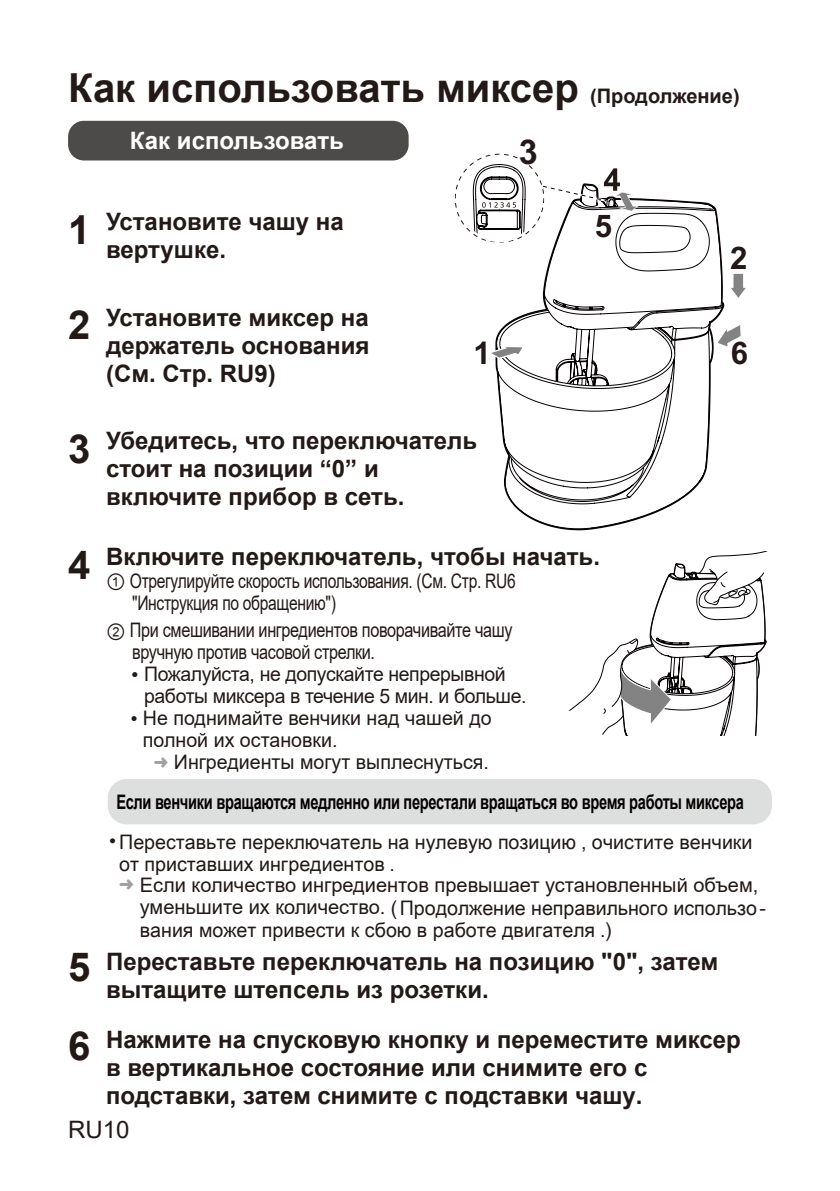
<style>
.page{position:relative;width:840px;height:1191px;background:#fff}
.page>*{position:absolute;margin:0;border:0;box-sizing:border-box;transform-origin:0 0}
.t1{font:700 40px/79px "Arial";color:#231916}
.t2{font:700 34.2px "Arial";color:#231916}
.t3{font:700 31.2px "Arial";color:#231916}
.t4{font:700 24px/28px "Arial";color:#231916}
.t5{font:700 24px "Arial";color:#fff}
.t6{font:24px "Arial";color:#231916}
.t7{font:20px/22px "Arial Unicode MS";color:#231916}
.t8{font:20px "Arial";color:#231916}
.t9{font:20px/22px "Arial";letter-spacing:-.02em;color:#231916;scale:.78 1}
.t10{font:20px/22px "Arial";letter-spacing:-.02em;color:#231916;scale:.81 1}
.t11{font:700 20px "Arial";letter-spacing:-.02em;color:#050101;scale:.73 1}
.t12{font:20px/22px "Arial";letter-spacing:-.02em;color:#231916}
.s1{font-size:20px}
.s2{font-family:"Arial Unicode MS"}
.s3{color:#a0a0a1}
.s4{font-family:"Arial"}
</style>
<div class="page">
<svg style="left:497px;top:386px;width:214px;height:144px"></svg>
<svg style="left:569px;top:552px;width:197px;height:183px"></svg>
<div style="left:68px;top:121px;width:340px;height:39px;background:#4d4a4a;border-radius:16px"></div>
<div style="left:108px;top:779px;width:663px;height:45px;background:#dddede;border-radius:19px"></div>
<svg style="left:455px;top:153px;width:291px;height:233px"></svg>
<h1 class="t1" style="left:68px;top:49px;width:672px">Как использовать миксер <span class="s1">(Продолжение)</span></h1>
<p class="t5" style="left:130px;top:124px;width:215px">Как использовать</p>
<h2 class="t2" style="left:518px;top:132px;width:21px">3</h2>
<h1 class="t1" style="left:68px;top:191px;width:24px">1</h1>
<p class="t4" style="left:106px;top:208px;width:239px">Установите чашу на вертушке.</p>
<p class="t3" style="left:594px;top:208px;width:19px">5</p>
<h1 class="t1" style="left:68px;top:286px;width:24px">2</h1>
<p class="t4" style="left:106px;top:303px;width:265px;text-align:justify">Установите миксер на держатель основания (См. Стр. RU9)</p>
<p class="t3" style="left:473px;top:335px;width:19px">1</p>
<h1 class="t1" style="left:68px;top:410px;width:24px">3</h1>
<p class="t4" style="left:106px;top:427px;width:372px">Убедитесь, что переключатель стоит на позиции “0” и включите прибор в сеть.</p>
<p class="t4" style="left:106px;top:543px;width:495px">Включите переключатель, чтобы начать.</p>
<p class="t9" style="left:132px;top:569px;width:493px;text-indent:-64px"><sup>4</sup> <span class="s2">①</span> Отрегулируйте скорость использования. (См. Стр. RU6 "Инструкция по обращению")</p>
<p class="t10" style="left:132px;top:619px;width:471px;text-indent:-26px"><span class="s2">②</span> При смешивании ингредиентов поворачивайте чашу вручную против часовой стрелки.</p>
<p class="t12" style="left:144px;top:663px;width:383px;text-indent:-12px">● Пожалуйста, не допускайте непрерывной работы миксера в течение 5 мин. и больше.</p>
<p class="t8" style="left:131px;top:704px;width:361px">● Не поднимайте венчики над чашей до</p>
<p class="t8" style="left:143px;top:726px;width:196px">полной их остановки.</p>
<p class="t8" style="left:154px;top:748px;width:336px"><span class="s3">➜</span> Ингредиенты могут выплеснуться.</p>
<p class="t3" style="left:729px;top:240px;width:19px">2</p>
<p class="t3" style="left:730px;top:335px;width:19px">6</p>
<p class="t11" style="left:116px;top:787px;width:860px">Если венчики вращаются медленно или перестали вращаться во время работы миксера</p>
<h1 class="t1" style="left:68px;top:927px;width:24px">5<br>6</h1>
<p class="t7" style="left:119px;top:830px;width:634px;text-indent:-10px"><span class="s4">•</span> Переставьте переключатель на нулевую позицию , очистите венчики от приставших ингредиентов .</p>
<p class="t8" style="left:119px;top:871px;width:640px"><span class="s3">➜</span> Если количество ингредиентов превышает установленный объем,</p>
<p class="t7" style="left:140px;top:896px;width:627px"><span class="s4">уменьшите их количество.</span> ( Продолжение неправильного использо - вания может привести к сбою в работе двигателя .)</p>
<p class="t4" style="left:106px;top:947px;width:613px">Переставьте переключатель на позицию "0", затем вытащите штепсель из розетки.</p>
<p class="t4" style="left:106px;top:1025px;width:636px">Нажмите на спусковую кнопку и переместите миксер в вертикальное состояние или снимите его с подставки, затем снимите с подставки чашу.</p>
<p class="t6" style="left:68px;top:1121px;width:63px">RU10</p>
</div>
